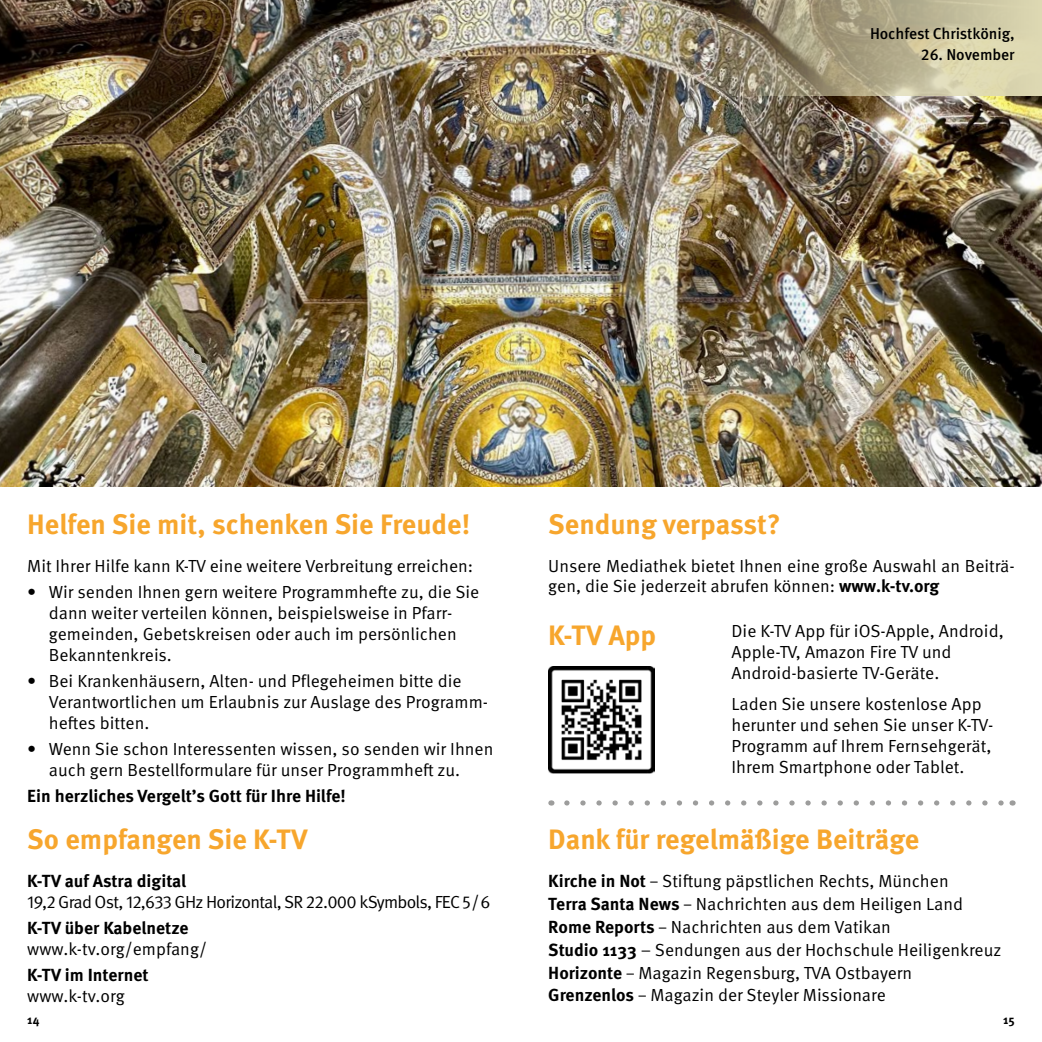
<style>
.page{position:relative;width:1042px;height:1042px;background:#fff}
.page>*{position:absolute;margin:0;border:0;box-sizing:border-box;transform-origin:0 0}
.t1{font:700 28px "Meta Pro";color:#f7a62d}
.t2{font:17.5px/21px "Meta Pro Norm";color:#000}
.t3{font:700 17.5px "Meta Pro";color:#000}
.t4{font:17.5px "Meta Pro Norm";letter-spacing:-.04em;color:#000}
.t5{font:500 15.75px "Meta Pro";letter-spacing:-.005em;color:#000}
.t6{font:700 12.25px "Meta Pro";color:#000}
.s1{font-family:"Meta Pro";font-weight:700}
.s2{font-family:"Meta Pro Cond Norm"}
</style>
<div class="page">
<img style="left:548px;top:666px;width:107px;height:107px">
<img style="left:0;top:0;width:1042px;height:486px">
<svg style="left:567px;top:800px;width:437px;height:5px"></svg>
<svg style="left:690px;top:0;width:352px;height:95px;background:#afa789"></svg>
<p class="t5" style="left:870px;top:22px;width:146px">Hochfest Christkönig,</p>
<p class="t5" style="left:921px;top:42px;width:95px">26. November</p>
<h1 class="t1" style="left:27px;top:503px;width:444px">Helfen Sie mit, schenken Sie Freude!</h1>
<p class="t2" style="left:27px;top:555px;width:447px">Mit Ihrer Hilfe kann K-TV eine weitere Verbreitung erreichen:</p>
<p class="t2" style="left:49px;top:581px;width:432px;text-indent:-22px">• Wir senden Ihnen gern weitere Programmhefte zu, die Sie dann weiter verteilen können, beispielsweise in Pfarr&shy;gemeinden, Gebetskreisen oder auch im persönlichen Bekanntenkreis.</p>
<p class="t2" style="left:49px;top:669px;width:441px;text-indent:-22px">• Bei Krankenhäusern, Alten- und Pflegeheimen bitte die<br>Verantwortlichen um Erlaubnis zur Auslage des Programm&shy;heftes bitten.</p>
<p class="t2" style="left:49px;top:737px;width:446px;text-indent:-22px">• Wenn Sie schon Interessenten wissen, so senden wir Ihnen auch gern Bestellformulare für unser Programmheft zu.</p>
<p class="t3" style="left:27px;top:782px;width:320px">Ein herzliches Vergelt’s Gott für Ihre Hilfe!</p>
<h1 class="t1" style="left:27px;top:818px;width:282px">So empfangen Sie K-TV</h1>
<p class="t3" style="left:27px;top:867px;width:161px">K-TV auf Astra digital</p>
<p class="t4" style="left:27px;top:889px;width:465px">19,2 Grad Ost, 12,633 GHz Horizontal, SR 22.000 kSymbols, FEC 5/6</p>
<p class="t3" style="left:27px;top:914px;width:163px">K-TV über Kabelnetze</p>
<p class="t2" style="left:27px;top:937px;width:181px">www.k-tv.org/empfang/</p>
<p class="t3" style="left:27px;top:961px;width:123px">K-TV im Internet</p>
<p class="t2" style="left:27px;top:984px;width:99px">www.k-tv.org</p>
<h1 class="t1" style="left:548px;top:503px;width:234px">Sendung verpasst?</h1>
<p class="t2" style="left:548px;top:555px;width:468px;line-height:19.2px">Unsere Mediathek bietet Ihnen eine große Auswahl an Beiträ&shy;gen, die Sie jederzeit abrufen können: <span class="s1">www.k-tv.org</span></p>
<h1 class="t1" style="left:548px;top:613px;width:110px">K-TV App</h1>
<p class="t2" style="left:731px;top:619px;width:274px">Die K-TV App für iOS-Apple, Android,<br>Apple-TV, Amazon Fire TV und<br>Android-basierte TV-Geräte.</p>
<p class="t2" style="left:731px;top:692px;width:263px">Laden Sie unsere kostenlose App herunter und sehen Sie unser K-TV-<br>Programm auf Ihrem Fernsehgerät,<br>Ihrem Smartphone oder Tablet.</p>
<h1 class="t1" style="left:548px;top:817px;width:372px">Dank für regelmäßige Beiträge</h1>
<p class="t2" style="left:548px;top:869px;width:455px;line-height:22.8px"><span class="s1">Kirche in Not</span> <span class="s2">–</span> Stiftung päpstlichen Rechts, München<br><span class="s1">Terra Santa News</span> <span class="s2">–</span> Nachrichten aus dem Heiligen Land <span class="s1">Rome Reports</span> <span class="s2">–</span> Nachrichten aus dem Vatikan<br><span class="s1">Studio 1133</span> – Sendungen aus der Hochschule Heiligenkreuz <span class="s1">Horizonte</span> <span class="s2">–</span> Magazin Regensburg, TVA Ostbayern <span class="s1">Grenzenlos</span> <span class="s2">–</span> Magazin der Steyler Missionare</p>
<p class="t6" style="left:27px;top:1010px;width:14px">14</p>
<p class="t6" style="left:1003px;top:1010px;width:13px">15</p>
</div>
